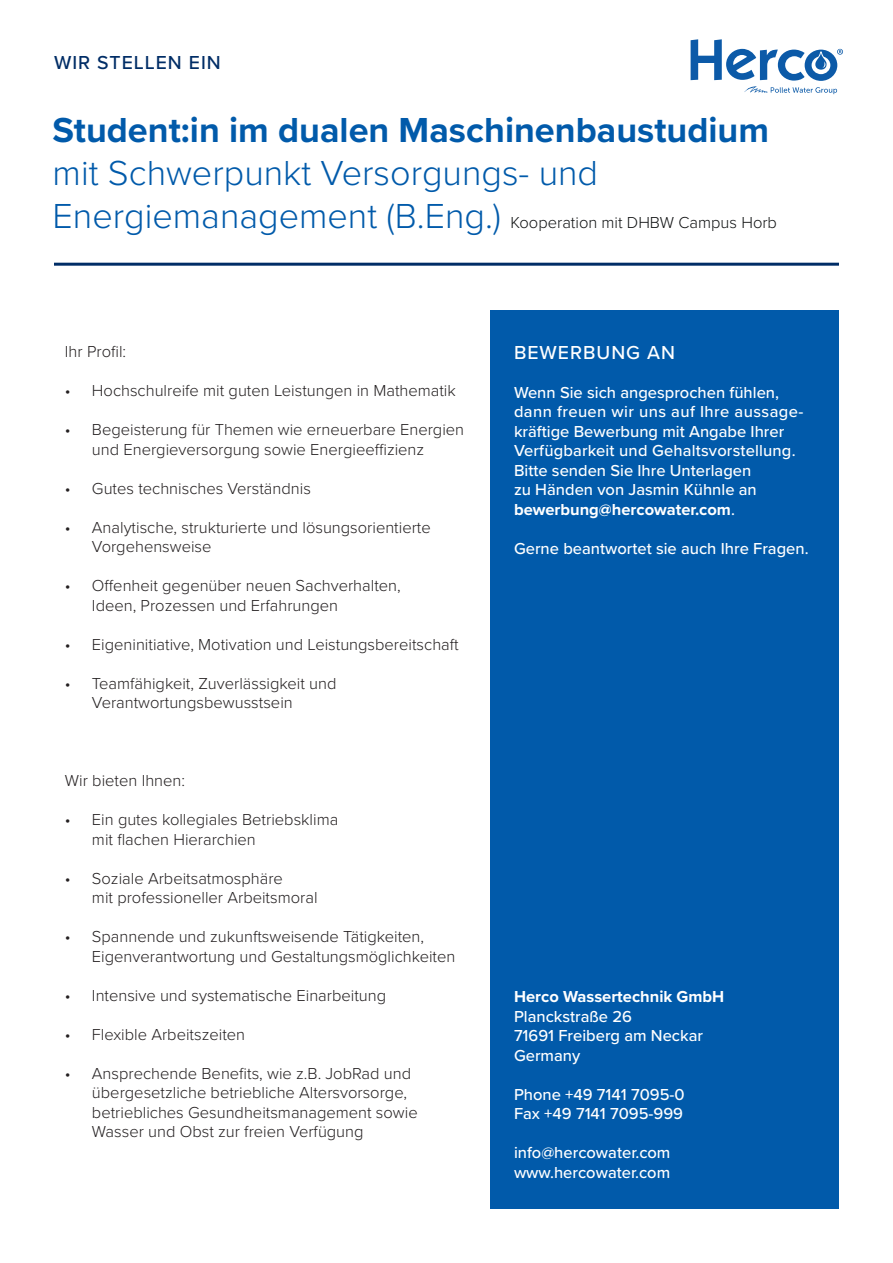
<style>
.page{position:relative;width:893px;height:1263px;background:#fff}
.page>*{position:absolute;margin:0;border:0;box-sizing:border-box;transform-origin:0 0}
.t1{font:700 36px/43.2px "Proxima Nova";color:#015aaa}
.t2{font:500 19.5px "Proxima Nova";letter-spacing:.05em;color:#002d66}
.t3{font:500 19.5px "Proxima Nova";letter-spacing:.05em;color:#fff}
.t4{font:300 16.5px/19.5px "Proxima Nova";color:#231f20}
.t5{font:500 16.5px/19.5px "Proxima Nova";color:#fff}
.t6{font:300 16.5px "Proxima Nova";color:#111314}
.t7{font:700 16.5px "Proxima Nova";color:#fff}
.s1{font-weight:300}
.s2{font-size:36px;color:#015aaa}
.s3{font-weight:500}
</style>
<div class="page">
<div style="left:491px;top:310px;width:348px;height:899px;background:#015aaa"></div>
<hr style="left:54px;top:263px;width:785px;height:3px;background:#002d66">
<svg style="left:691px;top:39px;width:152px;height:55px"></svg>
<p class="t2" style="left:54px;top:48px;width:168px">WIR STELLEN EIN</p>
<p class="t1" style="left:53px;top:107px;width:718px">Student:in im dualen Maschinenbaustudium <span class="s1">mit Schwerpunkt Versorgungs- und</span></p>
<p class="t6" style="left:53px;top:210px;width:726px"><span class="s2">Energiemanagement (B.Eng.)</span> Kooperation mit DHBW Campus Horb</p>
<p class="t4" style="left:65px;top:341px;width:63px">Ihr Profil:</p>
<p class="t4" style="left:65px;top:380px;width:392px">• Hochschulreife mit guten Leistungen in Mathematik</p>
<p class="t4" style="left:92px;top:419px;width:374px;text-indent:-27px">• Begeisterung für Themen wie erneuerbare Energien und Energieversorgung sowie Energieeffizienz</p>
<p class="t4" style="left:65px;top:478px;width:247px">• Gutes technisches Verständnis</p>
<p class="t4" style="left:92px;top:517px;width:340px;text-indent:-27px">• Analytische, strukturierte und lösungsorientierte<br>Vorgehensweise</p>
<p class="t4" style="left:92px;top:575px;width:310px;text-indent:-27px">• Offenheit gegenüber neuen Sachverhalten,<br>Ideen, Prozessen und Erfahrungen</p>
<p class="t4" style="left:65px;top:634px;width:395px">• Eigeninitiative, Motivation und Leistungsbereitschaft</p>
<p class="t4" style="left:92px;top:673px;width:246px;text-indent:-27px">• Teamfähigkeit, Zuverlässigkeit und<br>Verantwortungsbewusstsein</p>
<p class="t4" style="left:65px;top:770px;width:122px">Wir bieten Ihnen:</p>
<p class="t4" style="left:92px;top:809px;width:248px;text-indent:-27px">• Ein gutes kollegiales Betriebsklima mit flachen Hierarchien</p>
<p class="t4" style="left:92px;top:868px;width:227px;text-indent:-27px">• Soziale Arbeitsatmosphäre<br>mit professioneller Arbeitsmoral</p>
<p class="t4" style="left:92px;top:926px;width:365px;text-indent:-27px">• Spannende und zukunftsweisende Tätigkeiten,<br>Eigenverantwortung und Gestaltungsmöglichkeiten</p>
<p class="t4" style="left:65px;top:985px;width:323px">• Intensive und systematische Einarbeitung</p>
<p class="t4" style="left:65px;top:1024px;width:182px">• Flexible Arbeitszeiten</p>
<p class="t4" style="left:92px;top:1063px;width:327px;text-indent:-27px">• Ansprechende Benefits, wie z.B. JobRad und übergesetzliche betriebliche Altersvorsorge, betriebliches Gesundheitsmanagement sowie Wasser und Obst zur freien Verfügung</p>
<p class="t3" style="left:514px;top:337px;width:163px">BEWERBUNG AN</p>
<p class="t5" style="left:514px;top:382px;width:291px">Wenn Sie sich angesprochen fühlen, dann freuen wir uns auf Ihre aussage-</p>
<p class="t5" style="left:514px;top:421px;width:283px">kräftige Bewerbung mit Angabe Ihrer<br>Verfügbarkeit und Gehaltsvorstellung.<br>Bitte senden Sie Ihre Unterlagen</p>
<p class="t5" style="left:514px;top:479px;width:244px">zu Händen von Jasmin Kühnle an</p>
<p class="t7" style="left:514px;top:497px;width:222px">bewerbung@hercowater.com<span class="s3">.</span></p>
<p class="t5" style="left:514px;top:538px;width:296px">Gerne beantwortet sie auch Ihre Fragen.</p>
<p class="t7" style="left:514px;top:984px;width:212px">Herco Wassertechnik GmbH</p>
<p class="t5" style="left:514px;top:1006px;width:119px">Planckstraße 26</p>
<p class="t5" style="left:514px;top:1025px;width:191px">71691 Freiberg am Neckar</p>
<p class="t5" style="left:514px;top:1045px;width:68px">Germany</p>
<p class="t5" style="left:514px;top:1084px;width:172px">Phone +49 7141 7095-0</p>
<p class="t5" style="left:514px;top:1103px;width:171px">Fax +49 7141 7095-999</p>
<p class="t5" style="left:514px;top:1142px;width:158px">info@hercowater.com</p>
<p class="t5" style="left:514px;top:1162px;width:158px">www.hercowater.com</p>
</div>
